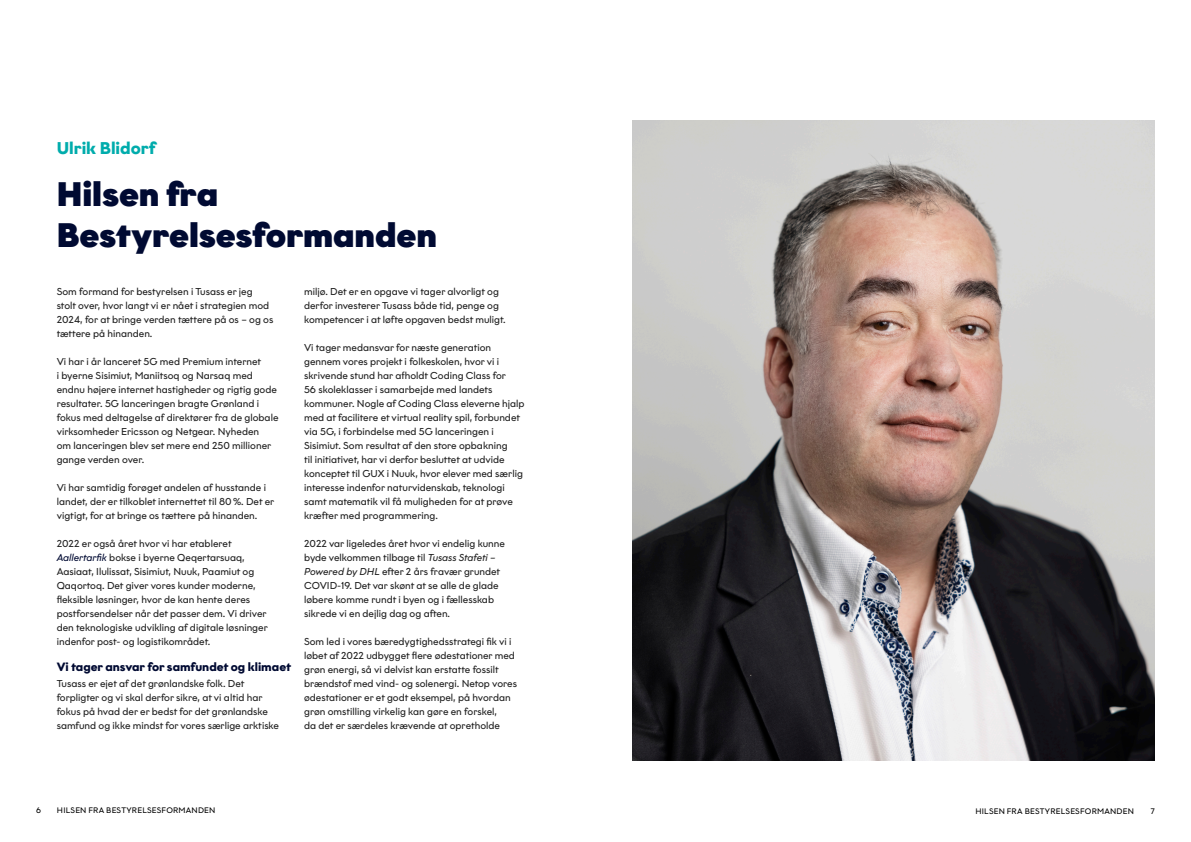
<style>
.page{position:relative;width:1191px;height:842px;background:#fff}
.page>*{position:absolute;margin:0;border:0;box-sizing:border-box;transform-origin:0 0}
.t1{font:900 34px/40.8px "Graphit";letter-spacing:-.005em;color:#000a32}
.t2{font:700 17px "Graphit";letter-spacing:-.005em;color:#00acac}
.t3{font:700 12px "Graphit";color:#000a32}
.t4{font:10px/14px "Graphit";color:#212121}
.t5{font:8px "Graphit";letter-spacing:.025em;color:#000}
.s1{font-style:italic;color:#000a32}
.s2{font-style:italic}
</style>
<div class="page">
<img style="left:632px;top:120px;width:522px;height:641px">
<h2 class="t2" style="left:57px;top:138px;width:100px">Ulrik Blidorf</h2>
<h1 class="t1" style="left:57px;top:172px;width:382px">Hilsen fra<br>Bestyrelsesformanden</h1>
<p class="t4" style="left:57px;top:284px;width:218px">Som formand for bestyrelsen i Tusass er jeg stolt over, hvor langt vi er nået i strategien mod 2024, for at bringe verden tættere på os – og os tættere på hinanden.</p>
<p class="t4" style="left:57px;top:354px;width:223px">Vi har i år lanceret 5G med Premium internet<br>i byerne Sisimiut, Maniitsoq og Narsaq med endnu højere internet hastigheder og rigtig gode resultater. 5G lanceringen bragte Grønland i fokus med deltagelse af direktører fra de globale virksomheder Ericsson og Netgear. Nyheden<br>om lanceringen blev set mere end 250 millioner gange verden over.</p>
<p class="t4" style="left:57px;top:480px;width:219px">Vi har samtidig forøget andelen af husstande i landet, der er tilkoblet internettet til 80%. Det er vigtigt, for at bringe os tættere på hinanden.</p>
<p class="t4" style="left:57px;top:536px;width:213px">2022 er også året hvor vi har etableret <span class="s1">Aallertarfik</span> bokse i byerne Qeqertarsuaq, Aasiaat, Ilulissat, Sisimiut, Nuuk, Paamiut og Qaqortoq. Det giver vores kunder moderne, fleksible løsninger, hvor de kan hente deres postforsendelser når det passer dem. Vi driver den teknologiske udvikling af digitale løsninger indenfor post- og logistikområdet.</p>
<p class="t3" style="left:57px;top:659px;width:236px">Vi tager ansvar for samfundet og klimaet</p>
<p class="t4" style="left:57px;top:676px;width:224px">Tusass er ejet af det grønlandske folk. Det forpligter og vi skal derfor sikre, at vi altid har fokus på hvad der er bedst for det grønlandske samfund og ikke mindst for vores særlige arktiske</p>
<p class="t4" style="left:304px;top:284px;width:203px">miljø. Det er en opgave vi tager alvorligt og derfor investerer Tusass både tid, penge og kompetencer i at løfte opgaven bedst muligt.</p>
<p class="t4" style="left:304px;top:340px;width:222px">Vi tager medansvar for næste generation gennem vores projekt i folkeskolen, hvor vi i skrivende stund har afholdt Coding Class for<br>56 skoleklasser i samarbejde med landets kommuner. Nogle af Coding Class eleverne hjalp med at facilitere et virtual reality spil, forbundet via 5G, i forbindelse med 5G lanceringen i Sisimiut. Som resultat af den store opbakning<br>til initiativet, har vi derfor besluttet at udvide konceptet til GUX i Nuuk, hvor elever med særlig interesse indenfor naturvidenskab, teknologi samt matematik vil få muligheden for at prøve kræfter med programmering.</p>
<p class="t4" style="left:304px;top:536px;width:202px">2022 var ligeledes året hvor vi endelig kunne byde velkommen tilbage til <span class="s2">Tusass Stafeti – Powered by DHL</span> efter 2 års fravær grundet COVID-19. Det var skønt at se alle de glade løbere komme rundt i byen og i fællesskab sikrede vi en dejlig dag og aften.</p>
<p class="t4" style="left:304px;top:634px;width:214px">Som led i vores bæredygtighedsstrategi fik vi i løbet af 2022 udbygget flere ødestationer med grøn energi, så vi delvist kan erstatte fossilt brændstof med vind- og solenergi. Netop vores ødestationer er et godt eksempel, på hvordan grøn omstilling virkelig kan gøre en forskel,<br>da det er særdeles krævende at opretholde</p>
<p class="t5" style="left:36px;top:805px;width:6px">6</p>
<p class="t5" style="left:57px;top:805px;width:160px">HILSEN FRA BESTYRELSESFORMANDEN</p>
<p class="t5" style="left:975px;top:806px;width:160px">HILSEN FRA BESTYRELSESFORMANDEN</p>
<p class="t5" style="left:1150px;top:806px;width:5px">7</p>
</div>
